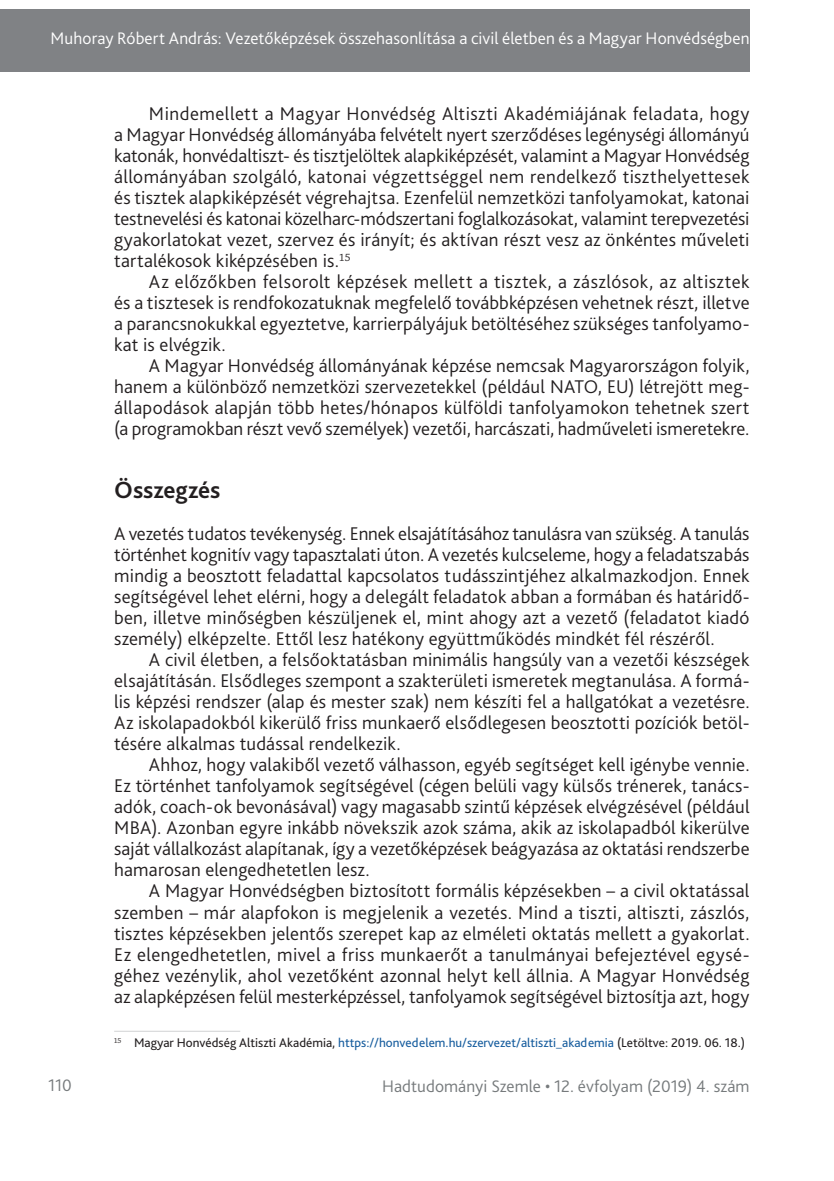
<style>
.page{position:relative;width:834px;height:1181px;background:#fff}
.page>*{position:absolute;margin:0;border:0;box-sizing:border-box;transform-origin:0 0}
._1_1__Head{font:700 24.5px "Bliss Pro";color:#231f20}
._1__Body_copy{font:300 19.25px/21px "Bliss Pro";letter-spacing:.01em;color:#231f20;text-align:justify}
._2__Body_copy_1st_pa{font:300 19.25px/21px "Bliss Pro";letter-spacing:.01em;color:#231f20;text-align:justify}
.t1{font:300 17.5px "Bliss Pro";letter-spacing:.01em;color:#fff}
.t2{font:300 17.5px "Bliss Pro";color:#767a7c}
.Lábjegyzet{font:13.12px "Bliss Pro";color:#231f20}
.s1{color:#175d9e}
</style>
<div class="page">
<div style="left:0;top:9px;width:749px;height:63px;background:#808285"></div>
<hr style="left:114px;top:1031px;width:126px;height:1px;background:#d1d2d4">
<p class="t1" style="left:51px;top:27px;width:700px">Muhoray Róbert András: Vezetőképzések összehasonlítása a civil életben és a Magyar Honvédségben</p>
<p class="_1__Body_copy" style="left:114px;top:103px;width:637px;text-indent:35px">Mindemellett a Magyar Honvédség Altiszti Akadémiájának feladata, hogy a Magyar Honvédség állományába felvételt nyert szerződéses legénységi állományú katonák, honvédaltiszt- és tisztjelöltek alapkiképzését, valamint a Magyar Honvédség állományában szolgáló, katonai végzettséggel nem rendelkező tiszthelyettesek és tisztek alapkiképzését végrehajtsa. Ezenfelül nemzetközi tanfolyamokat, katonai testnevelési és katonai közelharc-módszertani foglalkozásokat, valamint terepvezetési gyakorlatokat vezet, szervez és irányít; és aktívan részt vesz az önkéntes műveleti tartalékosok kiképzésében is.<sup>15</sup></p>
<p class="_1__Body_copy" style="left:114px;top:271px;width:636px;text-indent:35px">Az előzőkben felsorolt képzések mellett a tisztek, a zászlósok, az altisztek és a tisztesek is rendfokozatuknak megfelelő továbbképzésen vehetnek részt, illetve a parancsnokukkal egyeztetve, karrierpályájuk betöltéséhez szükséges tanfolyamo&shy;kat is elvégzik.</p>
<p class="_1__Body_copy" style="left:114px;top:355px;width:636px;text-indent:35px">A Magyar Honvédség állományának képzése nemcsak Magyarországon folyik, hanem a különböző nemzetközi szervezetekkel (például NATO, EU) létrejött meg&shy;állapodások alapján több hetes/hónapos külföldi tanfolyamokon tehetnek szert (a programokban részt vevő személyek) vezetői, harcászati, hadműveleti ismeretekre.</p>
<p class="_1_1__Head" style="left:114px;top:475px;width:108px">Összegzés</p>
<p class="_2__Body_copy_1st_pa" style="left:114px;top:523px;width:636px">A vezetés tudatos tevékenység. Ennek elsajátításához tanulásra van szükség. A tanulás történhet kognitív vagy tapasztalati úton. A vezetés kulcseleme, hogy a feladatszabás mindig a beosztott feladattal kapcsolatos tudásszintjéhez alkalmazkodjon. Ennek segítségével lehet elérni, hogy a delegált feladatok abban a formában és határidő&shy;ben, illetve minőségben készüljenek el, mint ahogy azt a vezető (feladatot kiadó személy) elképzelte. Ettől lesz hatékony együttműködés mindkét fél részéről.</p>
<p class="_1__Body_copy" style="left:114px;top:649px;width:637px;text-indent:35px">A civil életben, a felsőoktatásban minimális hangsúly van a vezetői készségek elsajátításán. Elsődleges szempont a szakterületi ismeretek megtanulása. A formá&shy;lis képzési rendszer (alap és mester szak) nem készíti fel a hallgatókat a vezetésre.<br>Az iskolapadokból kikerülő friss munkaerő elsődlegesen beosztotti pozíciók betöl&shy;tésére alkalmas tudással rendelkezik.</p>
<p class="_1__Body_copy" style="left:114px;top:754px;width:637px;text-indent:35px">Ahhoz, hogy valakiből vezető válhasson, egyéb segítséget kell igénybe vennie.<br>Ez történhet tanfolyamok segítségével (cégen belüli vagy külsős trénerek, tanács&shy;adók, coach-ok bevonásával) vagy magasabb szintű képzések elvégzésével (például MBA). Azonban egyre inkább növekszik azok száma, akik az iskolapadból kikerülve saját vállalkozást alapítanak, így a vezetőképzések beágyazása az oktatási rendszerbe hamarosan elengedhetetlen lesz.</p>
<p class="_1__Body_copy" style="left:114px;top:880px;width:636px;text-indent:35px">A Magyar Honvédségben biztosított formális képzésekben – a civil oktatással szemben – már alapfokon is megjelenik a vezetés. Mind a tiszti, altiszti, zászlós, tisztes képzésekben jelentős szerepet kap az elméleti oktatás mellett a gyakorlat.<br>Ez elengedhetetlen, mivel a friss munkaerőt a tanulmányai befejeztével egysé&shy;géhez vezénylik, ahol vezetőként azonnal helyt kell állnia. A Magyar Honvédség az alapképzésen felül mesterképzéssel, tanfolyamok segítségével biztosítja azt, hogy</p>
<p class="Lábjegyzet" style="left:114px;top:1034px;width:632px"><sup>15</sup> Magyar Honvédség Altiszti Akadémia, <span class="s1">https://honvedelem.hu/szervezet/altiszti_akademia</span> (Letöltve: 2019. 06. 18.)</p>
<p class="t2" style="left:48px;top:1074px;width:25px">110</p>
<p class="t2" style="left:382px;top:1075px;width:369px">Hadtudományi Szemle • 12. évfolyam (2019) 4. szám</p>
</div>
